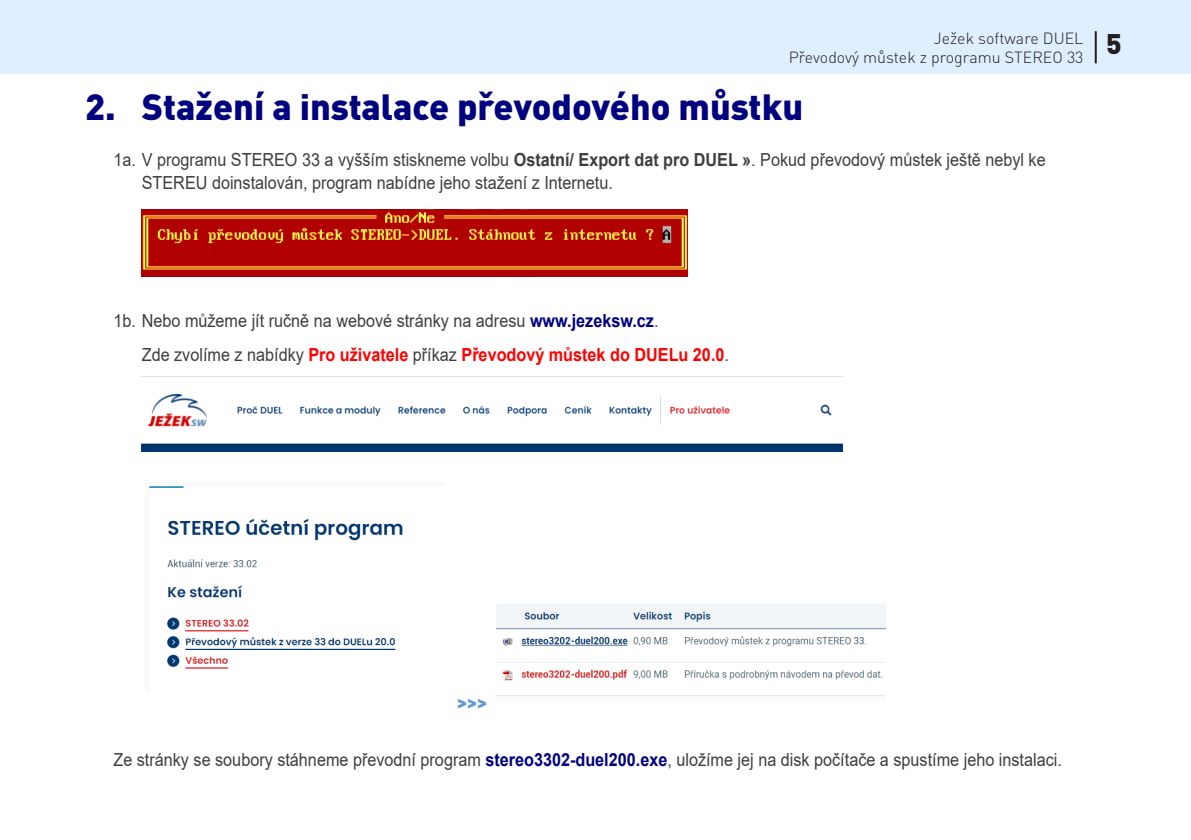
<style>
.page{position:relative;width:1191px;height:840px;background:#fff}
.page>*{position:absolute;margin:0;border:0;box-sizing:border-box;transform-origin:0 0}
.t1{font:900 36px "DINCE";color:#000080}
.t2{font:900 28px "DINCE";color:#231f20}
.t3{font:18px/23px "Arial";color:#3e3e3f;scale:.9 1}
.t4{font:900 18px "DINCE";color:#6599d1}
.t5{font:300 16px/19.2px "DINCE";color:#231f20;text-align:right}
.s1{font-weight:700}
.s2{font-weight:700;color:#000080}
.s3{font-weight:700;color:#f00}
</style>
<div class="page">
<div style="left:0;top:0;width:1191px;height:74px;background:#dfefff"></div>
<hr style="left:1094px;top:31px;width:2px;height:32px;background:#231f20">
<img style="left:142px;top:209px;width:546px;height:67px">
<img style="left:142px;top:376px;width:700px;height:75px">
<img style="left:149px;top:486px;width:254px;height:183px">
<img style="left:496px;top:604px;width:389px;height:92px">
<p class="t5" style="left:789px;top:28px;width:296px">Ježek software DUEL<br>Převodový můstek z programu STEREO 33</p>
<h1 class="t1" style="left:85px;top:83px;width:719px">2. Stažení a instalace převodového můstku</h1>
<p class="t3" style="left:142px;top:148px;width:1006px;text-indent:-28px">1a. V programu STEREO 33 a vyšším stiskneme volbu <span class="s1">Ostatní/ Export dat pro DUEL »</span>. Pokud převodový můstek ještě nebyl ke<br>STEREU doinstalován, program nabídne jeho stažení z Internetu.</p>
<h2 class="t2" style="left:1106px;top:25px;width:17px">5</h2>
<p class="t3" style="left:142px;top:303px;width:654px;line-height:34.4px;text-indent:-28px">1b. Nebo můžeme jít ručně na webové stránky na adresu <span class="s2">www.jezeksw.cz</span>.<br>Zde zvolíme z nabídky <span class="s3">Pro uživatele</span> příkaz <span class="s3">Převodový můstek do DUELu 20.0</span>.</p>
<p class="t4" style="left:457px;top:689px;width:32px">&gt;&gt;&gt;</p>
<p class="t3" style="left:113px;top:747px;width:1055px">Ze stránky se soubory stáhneme převodní program <span class="s2">stereo3302-duel200.exe</span>, uložíme jej na disk počítače a spustíme jeho instalaci.</p>
</div>
